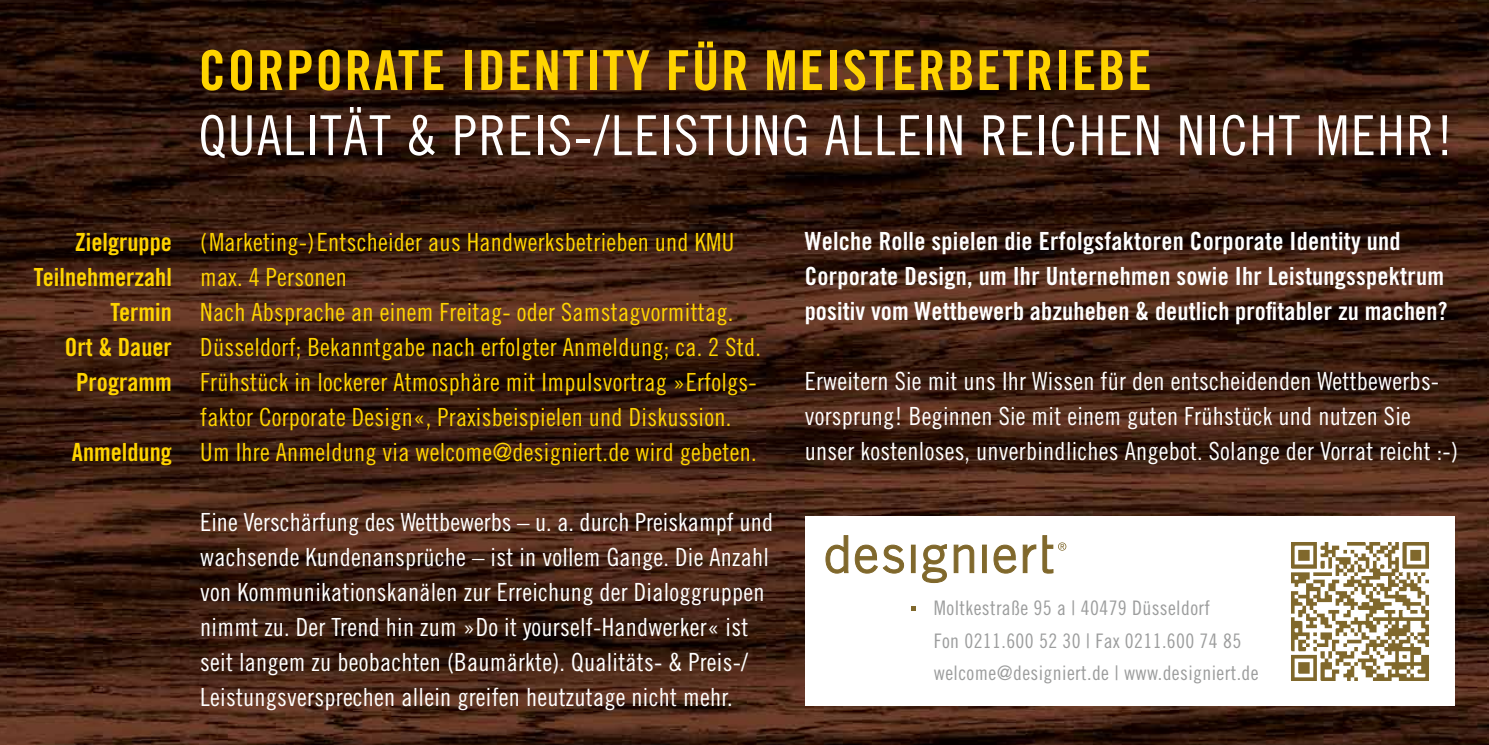
<style>
.page{position:relative;width:1489px;height:745px;background:#fff}
.page>*{position:absolute;margin:0;border:0;box-sizing:border-box;transform-origin:0 0}
.t1{font:55px "Trade Gothic Cond Eighteen";letter-spacing:.03em;color:#fff}
.t2{font:55px "Trade Gothic Bold Cond Twenty";letter-spacing:.03em;color:#ffd400}
.t3{font:25px/35px "Trade Gothic Cond Eighteen";letter-spacing:.01em;color:#fff}
.t4{font:25px/35px "Trade Gothic Cond Eighteen";letter-spacing:.01em;color:#ffd400}
.t5{font:25px/35px "Trade Gothic Bold Cond Twenty";letter-spacing:.01em;color:#fff}
.t6{font:25px/35px "Trade Gothic Bold Cond Twenty";color:#ffd400;text-align:right}
.t7{font:20px/32.5px "Trade Gothic Cond Eighteen";letter-spacing:.02em;color:#9c9d9d}
</style>
<div class="page">
<img style="left:0;top:0;width:1488px;height:744px">
<div style="left:804px;top:516px;width:650px;height:189px;background:#fff"></div>
<svg style="left:911px;top:606px;width:4px;height:4px"></svg>
<svg style="left:922px;top:544px;width:25px;height:39px"></svg>
<svg style="left:825px;top:535px;width:79px;height:38px"></svg>
<svg style="left:953px;top:544px;width:21px;height:29px"></svg>
<hr style="left:911px;top:544px;width:4px;height:28px;background:#80682c">
<div style="left:910px;top:544px;width:5px;height:28px;border:1px solid #80682c"></div>
<div style="left:982px;top:544px;width:4px;height:28px;border:1px solid #80682c"></div>
<svg style="left:993px;top:535px;width:73px;height:38px"></svg>
<img style="left:1291px;top:542px;width:136px;height:137px">
<h1 class="t2" style="left:198px;top:37px;width:954px">CORPORATE IDENTITY FÜR MEISTERBETRIEBE</h1>
<h1 class="t1" style="left:198px;top:103px;width:1256px">QUALITÄT &amp; PREIS-/LEISTUNG ALLEIN REICHEN NICHT MEHR!</h1>
<p class="t6" style="left:34px;top:224px;width:139px">Zielgruppe<br>Teilnehmerzahl<br>Termin<br>Ort &amp; Dauer<br>Programm</p>
<p class="t6" style="left:72px;top:434px;width:101px">Anmeldung</p>
<p class="t4" style="left:200px;top:224px;width:562px">(Marketing-)Entscheider aus Handwerksbetrieben und KMU max. 4 Personen<br>Nach Absprache an einem Freitag- oder Samstagvormittag.<br>Düsseldorf; Bekanntgabe nach erfolgter Anmeldung; ca. 2 Std.<br>Frühstück in lockerer Atmosphäre mit Impulsvortrag »Erfolgs&shy;faktor Corporate Design«, Praxisbeispielen und Diskussion.<br>Um Ihre Anmeldung via welcome@designiert.de wird gebeten.</p>
<p class="t3" style="left:200px;top:504px;width:574px">Eine Verschärfung des Wettbewerbs – u. a. durch Preiskampf und wachsende Kundenansprüche – ist in vollem Gange. Die Anzahl von Kommunikationskanälen zur Erreichung der Dialoggruppen nimmt zu. Der Trend hin zum »Do it yourself-Handwerker« ist seit langem zu beobachten (Baumärkte). Qualitäts- &amp; Preis-/ Leistungsversprechen allein greifen heutzutage nicht mehr.</p>
<p class="t5" style="left:804px;top:223px;width:644px">Welche Rolle spielen die Erfolgsfaktoren Corporate Identity und<br>Corporate Design, um Ihr Unternehmen sowie Ihr Leistungsspektrum positiv vom Wettbewerb abzuheben &amp; deutlich profitabler zu machen?</p>
<p class="t3" style="left:804px;top:363px;width:654px">Erweitern Sie mit uns Ihr Wissen für den entscheidenden Wettbewerbs&shy;vorsprung! Beginnen Sie mit einem guten Frühstück und nutzen Sie unser kostenloses, unverbindliches Angebot. Solange der Vorrat reicht :-)</p>
<p class="t7" style="left:933px;top:591px;width:326px">Moltkestraße 95 a | 40479 Düsseldorf<br>Fon 0211.600 52 30 | Fax 0211.600 74 85 welcome@designiert.de | www.designiert.de</p>
</div>
